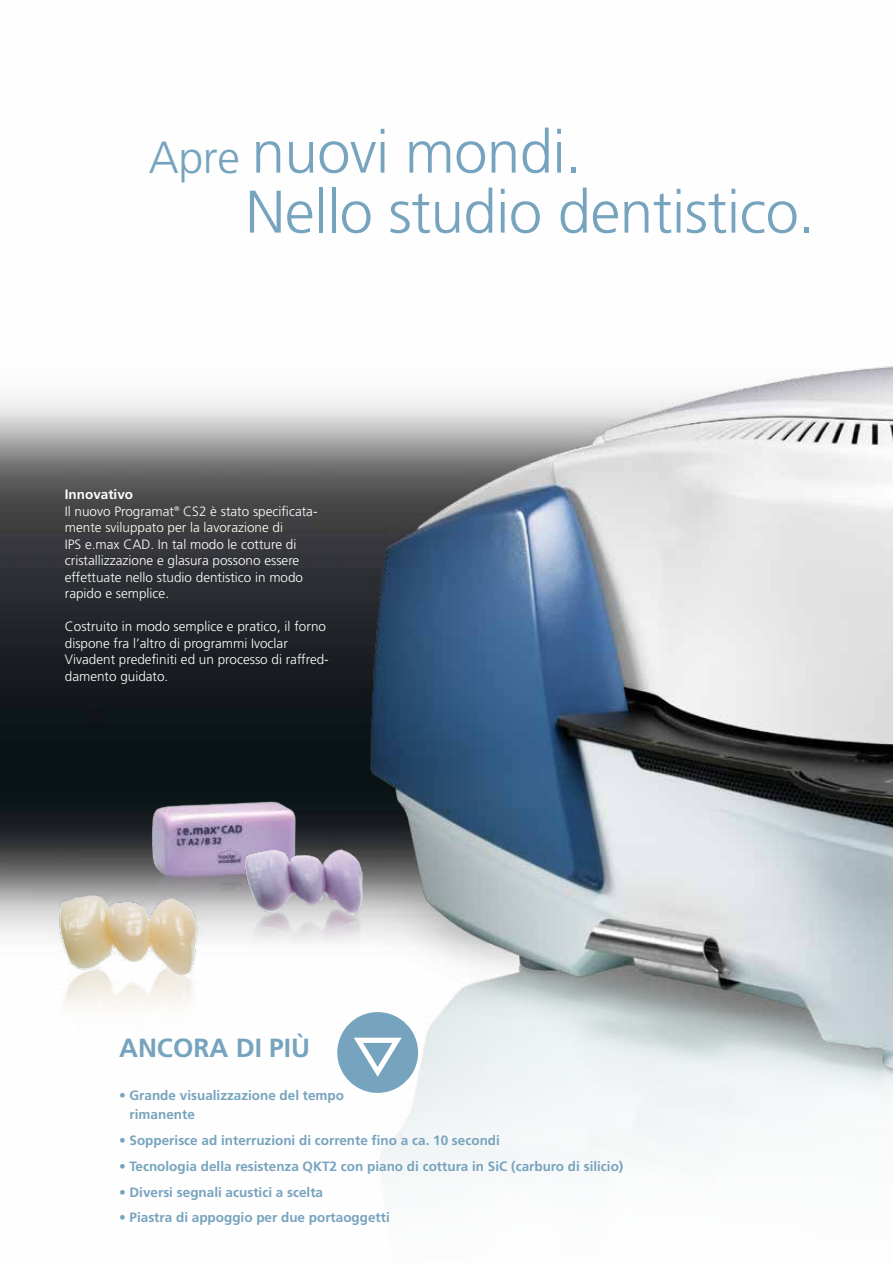
<style>
.page{position:relative;width:893px;height:1263px;background:#fff}
.page>*{position:absolute;margin:0;border:0;box-sizing:border-box;transform-origin:0 0}
.t1{font:300 60px/60px "Frutiger";letter-spacing:-.01em;color:#76a3be}
.t2{font:700 26.25px "Frutiger";color:#76a3be}
.t3{font:300 13.5px/16.5px "Frutiger";color:#fff}
.t4{font:700 13.5px/19.5px "Frutiger";color:#76a3be}
.s1{font-size:45px}
.s2{font-weight:700}
</style>
<div class="page">
<img style="left:0;top:397px;width:192px;height:538px">
<img style="left:192px;top:366px;width:701px;height:809px">
<div style="left:337px;top:1012px;width:81px;height:81px;background:#76a3be;border-radius:50%"></div>
<svg style="left:354px;top:1037px;width:48px;height:40px"></svg>
<img style="left:139px;top:789px;width:182px;height:136px">
<img style="left:229px;top:837px;width:145px;height:143px">
<img style="left:43px;top:886px;width:169px;height:153px">
<h1 class="t1" style="left:245px;top:123px;width:571px;text-indent:-96px"><span class="s1">Apre</span> nuovi mondi.<br>Nello studio dentistico.</h1>
<p class="t3" style="left:65px;top:486px;width:254px"><span class="s2">Innovativo<br></span>Il nuovo Programat<sup>®</sup> CS2 è stato specificata&shy;mente sviluppato per la lavorazione di<br>IPS e.max CAD. In tal modo le cotture di cristallizzazione e glasura possono essere effettuate nello studio dentistico in modo rapido e semplice.</p>
<p class="t3" style="left:65px;top:618px;width:265px">Costruito in modo semplice e pratico, il forno dispone fra l’altro di programmi Ivoclar Vivadent predefiniti ed un processo di raffred&shy;damento guidato.</p>
<h2 class="t2" style="left:119px;top:1033px;width:193px">Ancora di più</h2>
<p class="t4" style="left:130px;top:1085px;width:216px;text-indent:-11px">• Grande visualizzazione del tempo rimanente</p>
<p class="t4" style="left:119px;top:1131px;width:382px">• Sopperisce ad interruzioni di corrente fino a ca. 10 secondi</p>
<p class="t4" style="left:119px;top:1156px;width:506px">• Tecnologia della resistenza QKT2 con piano di cottura in SiC (carburo di silicio)</p>
<p class="t4" style="left:119px;top:1182px;width:206px">• Diversi segnali acustici a scelta</p>
<p class="t4" style="left:119px;top:1208px;width:272px">• Piastra di appoggio per due portaoggetti</p>
</div>
